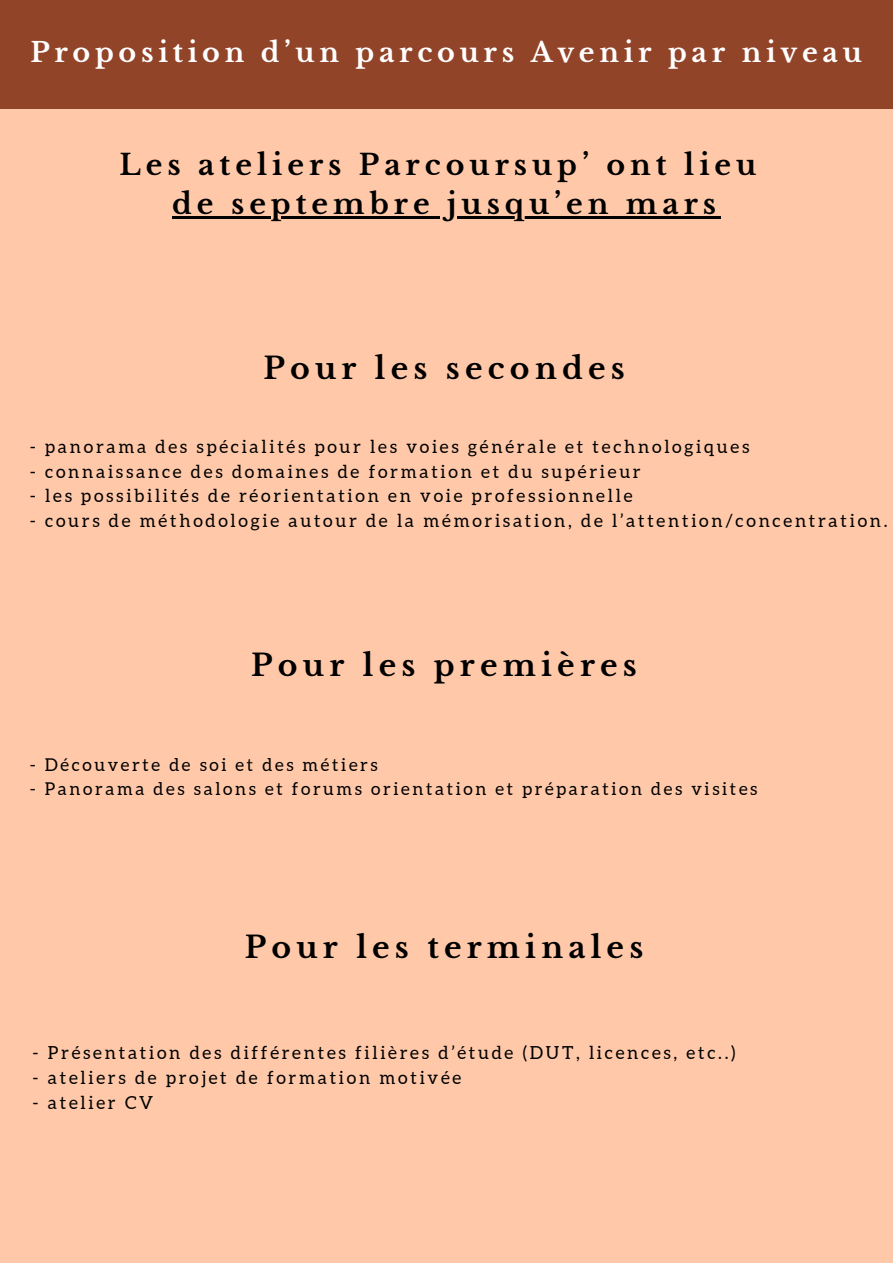
<style>
.page{position:relative;width:893px;height:1264px;background:#fff}
.page>*{position:absolute;margin:0;border:0;box-sizing:border-box;transform-origin:0 0}
.t1{font:700 30px "Libre Baskerville";letter-spacing:.175em;color:#000}
.t2{font:700 28.5px "Libre Baskerville";letter-spacing:.175em;color:#000}
.t3{font:700 27px "Libre Baskerville";letter-spacing:.175em;color:#fff}
.t4{font:18px "Aleo";letter-spacing:.15em;color:#000}
.t5{font:17.7px "Aleo";letter-spacing:.15em;color:#000}
</style>
<div class="page">
<div style="left:0;top:0;width:892px;height:1262px;background:#ffc9a9"></div>
<hr style="left:172px;top:216px;width:549px;height:3px;background:#000">
<div style="left:0;top:0;width:892px;height:109px;background:#924429"></div>
<p class="t3" style="left:30px;top:36px;width:832px">Proposition d’un parcours Avenir par niveau</p>
<p class="t2" style="left:119px;top:147px;width:638px">Les ateliers Parcoursup’ ont lieu</p>
<p class="t2" style="left:172px;top:186px;width:545px">de septembre jusqu’en mars</p>
<p class="t1" style="left:263px;top:350px;width:363px">Pour les secondes</p>
<p class="t4" style="left:30px;top:436px;width:721px">- panorama des spécialités pour les voies générale et technologiques</p>
<p class="t4" style="left:30px;top:461px;width:612px">- connaissance des domaines de formation et du supérieur</p>
<p class="t4" style="left:30px;top:486px;width:604px">- les possibilités de réorientation en voie professionnelle</p>
<p class="t4" style="left:30px;top:510px;width:859px">- cours de méthodologie autour de la mémorisation, de l’attention/concentration.</p>
<p class="t1" style="left:251px;top:647px;width:387px">Pour les premières</p>
<p class="t5" style="left:30px;top:755px;width:349px">- Découverte de soi et des métiers</p>
<p class="t5" style="left:30px;top:778px;width:729px">- Panorama des salons et forums orientation et préparation des visites</p>
<p class="t1" style="left:245px;top:928px;width:400px">Pour les terminales</p>
<p class="t4" style="left:33px;top:1042px;width:704px">- Présentation des différentes filières d’étude (DUT, licences, etc..)</p>
<p class="t4" style="left:33px;top:1067px;width:430px">- ateliers de projet de formation motivée</p>
<p class="t4" style="left:33px;top:1092px;width:122px">- atelier CV</p>
</div>
